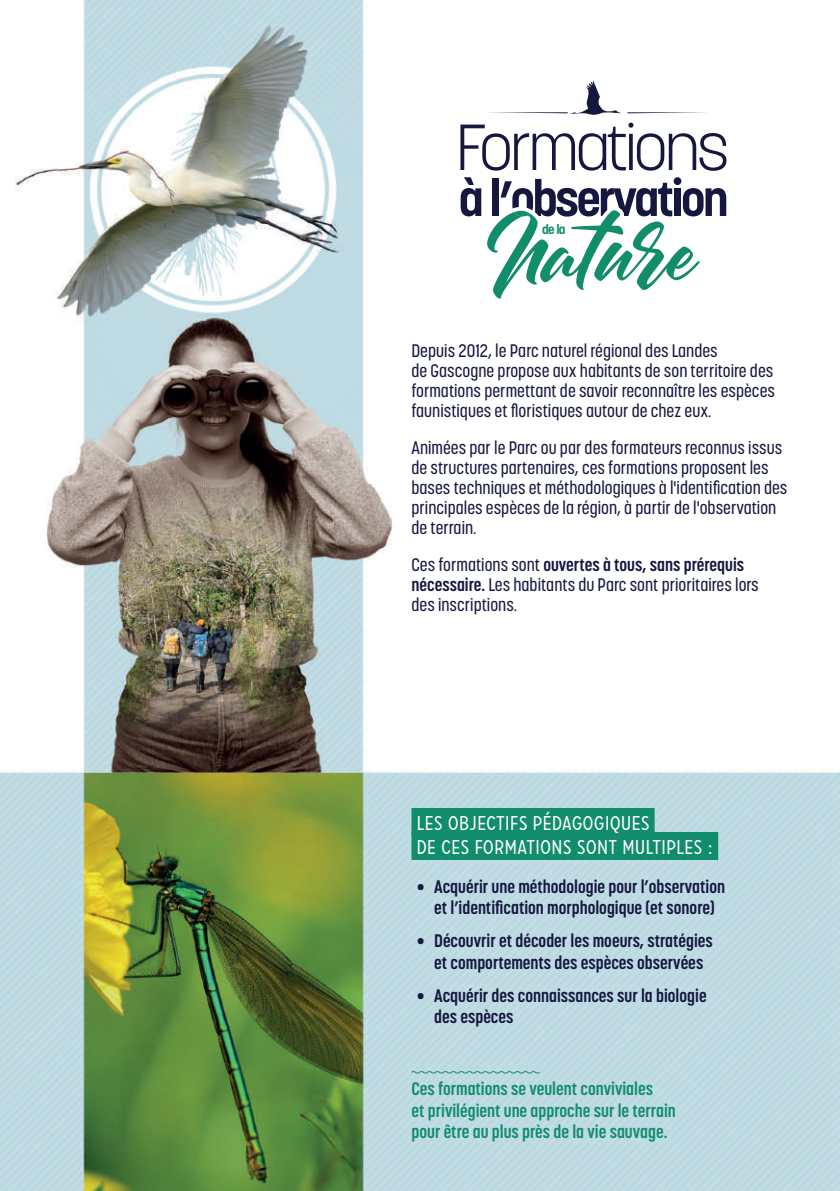
<style>
.page{position:relative;width:840px;height:1191px;background:#fff}
.page>*{position:absolute;margin:0;border:0;box-sizing:border-box;transform-origin:0 0}
.t1{font:300 20px/24px "Carrosserie";color:#fff}
.t2{font:500 18px/20px "Korolev Condensed";color:#15173f}
.t3{font:700 18px/21.6px "Korolev Condensed";color:#15173f;text-align:center}
.t4{font:700 18px/21.6px "Korolev Condensed";color:#128d6c}
.t5{font:700 13.2px "Korolev";color:#128d6c}
.s1{font-weight:700}
</style>
<div class="page">
<img style="left:0;top:0;width:839px;height:1191px">
<div style="left:411px;top:808px;width:243px;height:28px;background:#128d6c"></div>
<div style="left:411px;top:832px;width:306px;height:28px;background:#128d6c"></div>
<svg style="left:410px;top:1070px;width:130px;height:4px"></svg>
<svg style="left:460px;top:123px;width:266px;height:48px"></svg>
<svg style="left:460px;top:177px;width:21px;height:39px"></svg>
<svg style="left:487px;top:179px;width:238px;height:119px"></svg>
<svg style="left:485px;top:81px;width:136px;height:34px"></svg>
<svg style="left:627px;top:112px;width:81px;height:1px"></svg>
<p class="t5" style="left:542px;top:221px;width:25px">de la</p>
<p class="t2" style="left:411px;top:340px;width:365px">Depuis 2012, le Parc naturel régional des Landes<br>de Gascogne propose aux habitants de son territoire des formations permettant de savoir reconnaître les espèces faunistiques et floristiques autour de chez eux.</p>
<p class="t2" style="left:411px;top:437px;width:377px">Animées par le Parc ou par des formateurs reconnus issus de structures partenaires, ces formations proposent les bases techniques et méthodologiques à l'identification des principales espèces de la région, à partir de l'observation de terrain.</p>
<p class="t2" style="left:411px;top:554px;width:348px">Ces formations sont <span class="s1">ouvertes à tous, sans prérequis nécessaire.</span> Les habitants du Parc sont prioritaires lors des inscriptions.</p>
<p class="t1" style="left:416px;top:810px;width:298px">LES OBJECTIFS PÉDAGOGIQUES<br>DE CES FORMATIONS SONT MULTIPLES :</p>
<p class="t3" style="left:417px;top:875px;width:309px">• Acquérir une méthodologie pour l’observation et l’identification morphologique (et sonore)</p>
<p class="t3" style="left:417px;top:930px;width:297px">• Découvrir et décoder les moeurs, stratégies et comportements des espèces observées</p>
<p class="t3" style="left:434px;top:984px;width:274px;text-align:left;text-indent:-17px">• Acquérir des connaissances sur la biologie des espèces</p>
<p class="t4" style="left:411px;top:1077px;width:266px">Ces formations se veulent conviviales<br>et privilégient une approche sur le terrain pour être au plus près de la vie sauvage.</p>
</div>
